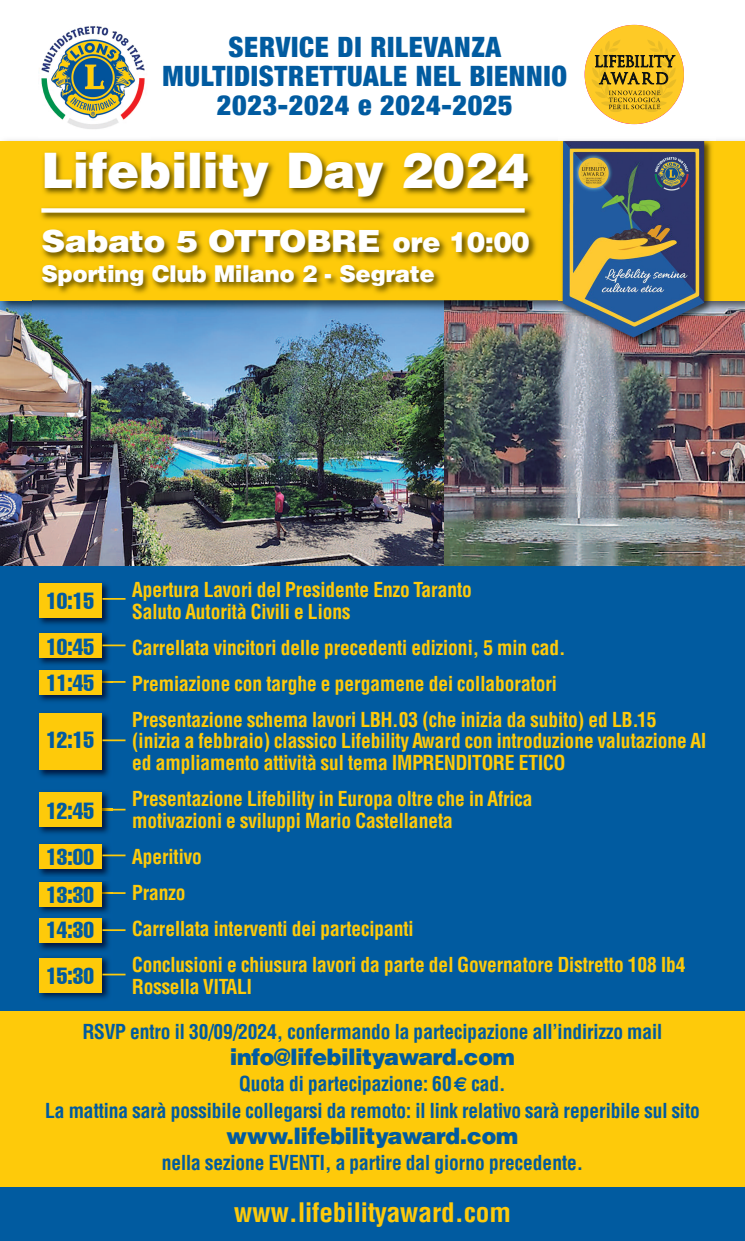
<style>
.page{position:relative;width:745px;height:1241px;background:#fff}
.page>*{position:absolute;margin:0;border:0;box-sizing:border-box;transform-origin:0 0}
.t1{font:900 49px "Helvetica";letter-spacing:.015em;color:#fff}
.t2{font:900 30.62px "Helvetica";color:#fff;scale:1.1 1}
.t3{font:900 condensed 28px/28.9px "Helvetica Neue";letter-spacing:.025em;color:#015ba0;text-align:center}
.t4{font:700 condensed 26.25px "Helvetica";color:#feca0a;scale:1.08 1}
.t5{font:900 23.19px "Helvetica";letter-spacing:.005em;color:#fff}
.t6{font:900 22.75px "Helvetica";color:#015ba0}
.t7{font:extra-condensed 22.75px/45.5px "Helvetica";color:#015ba0}
.t8{font:700 condensed 20.12px/35.9px "Helvetica";color:#feca0a}
.t9{font:700 condensed 20.12px/26.2px "Helvetica";color:#015ba0;text-align:center}
.s1{font-size:28px}
.s2{font-family:"Euro Sans";font-stretch:normal}
</style>
<div class="page">
<img style="left:443px;top:315px;width:301px;height:251px">
<img style="left:0;top:315px;width:443px;height:251px">
<div style="left:0;top:566px;width:744px;height:451px;background:#015ba0"></div>
<img style="left:39px;top:26px;width:106px;height:103px">
<svg style="left:584px;top:25px;width:99px;height:99px"></svg>
<img style="left:715px;top:300px;width:29px;height:15px">
<div style="left:0;top:141px;width:744px;height:159px;background:#feca0a"></div>
<img style="left:33px;top:151px;width:525px;height:173px">
<img style="left:558px;top:324px;width:157px;height:25px">
<img style="left:703px;top:141px;width:12px;height:183px">
<svg style="left:558px;top:315px;width:4px;height:9px"></svg>
<img style="left:558px;top:300px;width:4px;height:15px">
<img style="left:562px;top:141px;width:141px;height:196px">
<img style="left:38px;top:204px;width:497px;height:19px">
<div style="left:41px;top:208px;width:483px;height:5px;background:#fff"></div>
<div style="left:0;top:1187px;width:744px;height:53px;background:#015ba0"></div>
<img style="left:39px;top:583px;width:74px;height:119px">
<div style="left:40px;top:583px;width:62px;height:35px;background:#feca0a"></div>
<div style="left:40px;top:633px;width:62px;height:25px;background:#feca0a"></div>
<img style="left:39px;top:713px;width:74px;height:64px">
<div style="left:40px;top:713px;width:62px;height:57px;background:#feca0a"></div>
<img style="left:39px;top:844px;width:74px;height:155px">
<div style="left:40px;top:844px;width:62px;height:25px;background:#feca0a"></div>
<div style="left:40px;top:918px;width:62px;height:25px;background:#feca0a"></div>
<img style="left:39px;top:953px;width:74px;height:1px">
<div style="left:40px;top:957px;width:62px;height:35px;background:#feca0a"></div>
<svg style="left:102px;top:598px;width:23px;height:1px"></svg>
<hr style="left:102px;top:644px;width:23px;height:2px;background:#feca0a">
<hr style="left:102px;top:739px;width:23px;height:2px;background:#feca0a">
<hr style="left:102px;top:808px;width:23px;height:2px;background:#feca0a">
<hr style="left:102px;top:854px;width:23px;height:2px;background:#feca0a">
<svg style="left:102px;top:929px;width:23px;height:1px"></svg>
<hr style="left:102px;top:973px;width:23px;height:2px;background:#feca0a">
<div style="left:0;top:1010px;width:744px;height:176px;background:#feca0a"></div>
<svg style="left:102px;top:681px;width:23px;height:1px"></svg>
<div style="left:40px;top:670px;width:62px;height:24px;background:#feca0a"></div>
<img style="left:39px;top:792px;width:74px;height:42px">
<svg style="left:102px;top:808px;width:11px;height:2px"></svg>
<div style="left:40px;top:792px;width:62px;height:35px;background:#feca0a"></div>
<svg style="left:102px;top:892px;width:23px;height:1px"></svg>
<div style="left:40px;top:881px;width:62px;height:25px;background:#feca0a"></div>
<h3 class="t3" style="left:162px;top:32px;width:406px">SERVICE DI RILEVANZA<br>MULTIDISTRETTUALE NEL BIENNIO<br>2023-2024 E 2024-2025</h3>
<h1 class="t1" style="left:41px;top:152px;width:488px">Lifebility Day 2024</h1>
<h2 class="t2" style="left:41px;top:229px;width:445px">Sabato 5 OTTOBRE <span class="s1">ore 10:00</span></h2>
<p class="t5" style="left:41px;top:265px;width:394px">Sporting Club Milano 2 - Segrate</p>
<p class="t7" style="left:46px;top:579px;width:49px">10:15<br>10:45</p>
<p class="t7" style="left:46px;top:661px;width:49px">11:45</p>
<p class="t7" style="left:46px;top:719px;width:49px">12:15</p>
<p class="t7" style="left:46px;top:789px;width:49px">12:45<br>13:00</p>
<p class="t7" style="left:46px;top:877px;width:49px;line-height:35.9px">13:30<br>14:30</p>
<p class="t7" style="left:46px;top:954px;width:49px">15:30</p>
<p class="t8" style="left:132px;top:580px;width:341px;line-height:21.9px">Apertura Lavori del Presidente Enzo Taranto<br>Saluto Autorità Civili e Lions</p>
<p class="t8" style="left:132px;top:631px;width:525px">Carrellata vincitori delle precedenti edizioni, 5 min cad.<br>Premiazione con targhe e pergamene dei collaboratori<br>Presentazione schema lavori LBH.03 (che inizia da subito) ed LB.15</p>
<p class="t8" style="left:132px;top:731px;width:575px;line-height:21.9px">(inizia a febbraio) classico Lifebility Award con introduzione valutazione AI ed ampliamento attività sul tema IMPRENDITORE ETICO</p>
<p class="t8" style="left:132px;top:789px;width:401px;line-height:21.9px">Presentazione Lifebility in Europa oltre che in Africa motivazioni e sviluppi Mario Castellaneta</p>
<p class="t8" style="left:132px;top:840px;width:554px">Aperitivo<br>Pranzo<br>Carrellata interventi dei partecipanti<br>Conclusioni e chiusura lavori da parte del Governatore Distretto 108 Ib4</p>
<p class="t8" style="left:132px;top:969px;width:121px">Rossella VITALI</p>
<p class="t9" style="left:83px;top:1020px;width:580px">RSVP entro il 30/09/2024, confermando la partecipazione all'indirizzo mail</p>
<p class="t6" style="left:230px;top:1048px;width:286px">info@lifebilityaward.com</p>
<p class="t9" style="left:45px;top:1072px;width:655px">Quota di partecipazione: 60<span class="s2">€</span> cad.<br>La mattina sarà possibile collegarsi da remoto: il link relativo sarà reperibile sul sito</p>
<p class="t6" style="left:226px;top:1127px;width:293px">www.lifebilityaward.com</p>
<p class="t9" style="left:161px;top:1151px;width:423px">nella sezione EVENTI, a partire dal giorno precedente.</p>
<h3 class="t4" style="left:234px;top:1201px;width:257px">www.lifebilityaward.com</h3>
</div>
